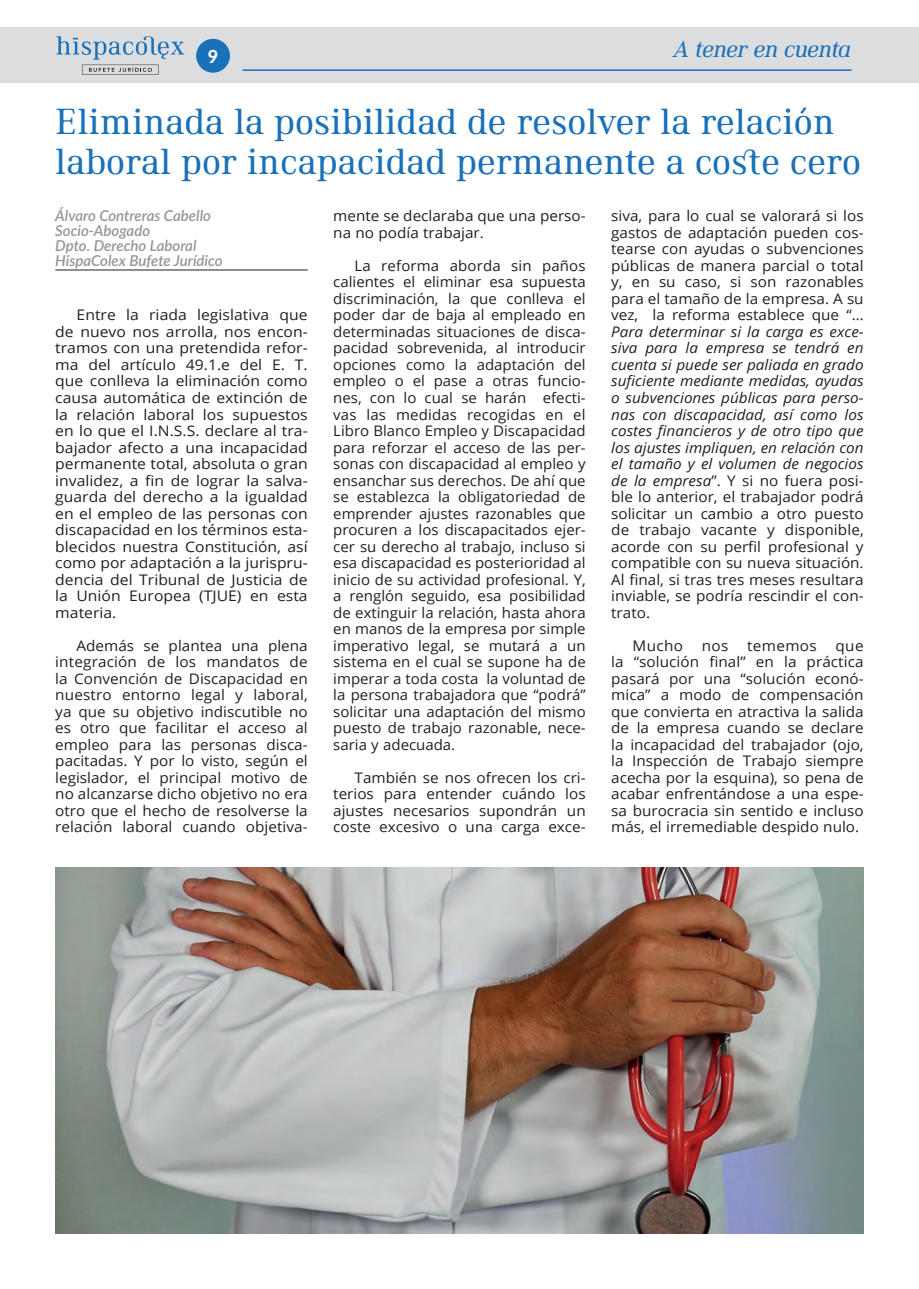
<style>
.page{position:relative;width:919px;height:1289px;background:#fff}
.page>*{position:absolute;margin:0;border:0;box-sizing:border-box;transform-origin:0 0}
.t1{font:37.5px/39px "Ethos";color:#1971ba}
.t2{font:italic 24px "Ethos";letter-spacing:-.03em;color:#1971ba}
.t3{font:800 18px "Lato";color:#fff}
.t4{font:italic 600 15px/15px "Lato";color:#939598}
.t5{font:14.55px/16.5px "Open Sans";color:#231f20;text-align:justify;scale:1.05 1}
.t6{font:14.55px/16.5px "Open Sans";color:#231f20;text-align:justify}
.t7{font:14.55px/16.5px "Open Sans";color:#231f20;text-align:justify;scale:1.08 1}
.t8{font:italic 14.55px/16.5px "Open Sans";color:#231f20;text-align:justify;scale:1.05 1}
.t9{font:14.55px "Open Sans";letter-spacing:.025em;color:#231f20;scale:1.05 1}
.s1{font-style:normal}
</style>
<div class="page">
<div style="left:13px;top:28px;width:905px;height:55px;background:#dcdddf"></div>
<svg style="left:56px;top:36px;width:128px;height:39px"></svg>
<div style="left:196px;top:39px;width:34px;height:34px;background:#1971ba;border-radius:50%"></div>
<hr style="left:242px;top:69px;width:609px;height:2px;background:#1971ba">
<div style="left:0;top:28px;width:13px;height:55px;background:#dcdddf"></div>
<hr style="left:55px;top:270px;width:253px;height:1px;background:#231f20">
<img style="left:55px;top:867px;width:808px;height:366px">
<p class="t3" style="left:208px;top:43px;width:12px">9</p>
<h2 class="t2" style="left:673px;top:34px;width:180px">A tener en cuenta</h2>
<h1 class="t1" style="left:55px;top:102px;width:807px">Eliminada la posibilidad de resolver la relación laboral por incapacidad permanente a coste cero</h1>
<p class="t4" style="left:55px;top:207px;width:169px">Álvaro Contreras Cabello<br>Socio-Abogado<br>Dpto. Derecho Laboral<br>HispaColex Bufete Jurídico</p>
<p class="t7" style="left:55px;top:306px;width:235px;text-indent:21px">Entre la riada legislativa que de nuevo nos arrolla, nos encon&shy;tramos con una pretendida refor&shy;ma del artículo 49.1.e del E. T. que conlleva la eliminación como causa automática de extinción de la relación laboral los supuestos en lo que el I.N.S.S. declare al tra&shy;bajador afecto a una incapacidad permanente total, absoluta o gran invalidez, a fin de lograr la salva&shy;guarda del derecho a la igualdad en el empleo de las personas con discapacidad en los términos esta&shy;blecidos nuestra Constitución, así como por adaptación a la jurispru&shy;dencia del Tribunal de Justicia de la Unión Europea (TJUE) en esta materia.</p>
<p class="t5" style="left:55px;top:636px;width:242px;text-indent:21px">Además se plantea una plena integración de los mandatos de la Convención de Discapacidad en nuestro entorno legal y laboral, ya que su objetivo indiscutible no es otro que facilitar el acceso al empleo para las personas disca&shy;pacitadas. Y por lo visto, según el legislador, el principal motivo de no alcanzarse dicho objetivo no era otro que el hecho de resolverse la relación laboral cuando objetiva-</p>
<p class="t5" style="left:333px;top:207px;width:242px">mente se declaraba que una perso&shy;na no podía trabajar.</p>
<p class="t6" style="left:333px;top:257px;width:254px;text-indent:21px">La reforma aborda sin paños calientes el eliminar esa supuesta discriminación, la que conlleva el poder dar de baja al empleado en determinadas situaciones de disca&shy;pacidad sobrevenida, al introducir opciones como la adaptación del empleo o el pase a otras funcio&shy;nes, con lo cual se harán efecti&shy;vas las medidas recogidas en el Libro Blanco Empleo y Discapacidad para reforzar el acceso de las per&shy;sonas con discapacidad al empleo y ensanchar sus derechos. De ahí que se establezca la obligatoriedad de emprender ajustes razonables que procuren a los discapacitados ejer&shy;cer su derecho al trabajo, incluso si esa discapacidad es posterioridad al inicio de su actividad profesional. Y, a renglón seguido, esa posibilidad de extinguir la relación, hasta ahora en manos de la empresa por simple imperativo legal, se mutará a un sistema en el cual se supone ha de imperar a toda costa la voluntad de la persona trabajadora que “podrá” solicitar una adaptación del mismo puesto de trabajo razonable, nece&shy;saria y adecuada.</p>
<p class="t5" style="left:333px;top:768px;width:242px;text-indent:21px">También se nos ofrecen los cri&shy;terios para entender cuándo los ajustes necesarios supondrán un coste excesivo o una carga exce-</p>
<p class="t5" style="left:611px;top:207px;width:242px">siva, para lo cual se valorará si los gastos de adaptación pueden cos&shy;tearse con ayudas o subvenciones públicas de manera parcial o total y, en su caso, si son razonables para el tamaño de la empresa. A su vez, la reforma establece que “…</p>
<p class="t8" style="left:611px;top:323px;width:242px">Para determinar si la carga es exce&shy;siva para la empresa se tendrá en cuenta si puede ser paliada en grado suficiente mediante medidas, ayudas o subvenciones públicas para perso&shy;nas con discapacidad, así como los costes financieros y de otro tipo que los ajustes impliquen, en relación con el tamaño y el volumen de negocios de la empresa<span class="s1">”. Y si no fuera posi&shy;ble lo anterior, el trabajador podrá solicitar un cambio a otro puesto de trabajo vacante y disponible, acorde con su perfil profesional y compatible con su nueva situación.<br>Al final, si tras tres meses resultara inviable, se podría rescindir el con&shy;trato.</span></p>
<p class="t5" style="left:632px;top:636px;width:50px">Mucho</p>
<p class="t5" style="left:701px;top:636px;width:27px">nos</p>
<p class="t9" style="left:747px;top:635px;width:68px">tememos</p>
<p class="t5" style="left:611px;top:636px;width:242px;text-indent:224px">que la “solución final” en la práctica pasará por una “solución econó&shy;mica” a modo de compensación que convierta en atractiva la salida de la empresa cuando se declare la incapacidad del trabajador (ojo, la Inspección de Trabajo siempre acecha por la esquina), so pena de acabar enfrentándose a una espe&shy;sa burocracia sin sentido e incluso más, el irremediable despido nulo.</p>
</div>
